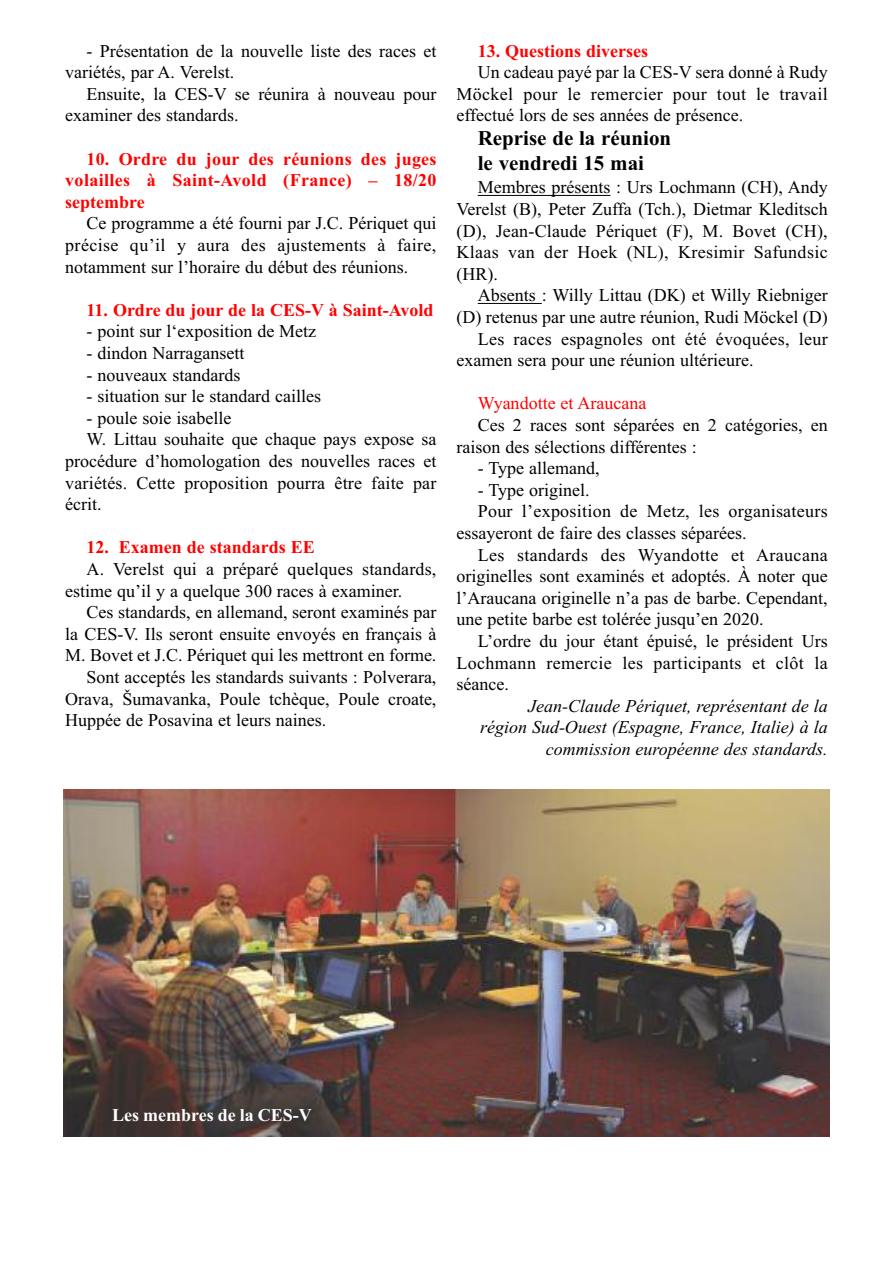
<style>
.page{position:relative;width:893px;height:1263px;background:#fff}
.page>*{position:absolute;margin:0;border:0;box-sizing:border-box;transform-origin:0 0}
.t1{font:700 21px/25.2px "Times";color:#000}
.t2{font:18px/21.6px "Times";color:#000}
.t3{font:700 18px/21.6px "Times";color:#f00;text-align:justify}
.t4{font:italic 18px/21.6px "Times";color:#000;text-align:right}
.t5{font:18px "Times";letter-spacing:.02em;color:#000}
.t6{font:18px "Times";color:#f00}
.t7{font:700 18px "Times";color:#fff}
</style>
<div class="page">
<hr style="left:478px;top:195px;width:132px;height:1px;background:#000">
<hr style="left:478px;top:303px;width:64px;height:1px;background:#000">
<img style="left:64px;top:789px;width:765px;height:347px">
<p class="t2" style="left:65px;top:39px;width:373px;text-indent:21px">- Présentation de la nouvelle liste des races et variétés, par A. Verelst.</p>
<p class="t2" style="left:65px;top:83px;width:373px;text-indent:21px">Ensuite, la CES-V se réunira à nouveau pour examiner des standards.</p>
<p class="t3" style="left:65px;top:147px;width:373px;text-indent:21px">10. Ordre du jour des réunions des juges volailles à Saint-Avold (France) – 18/20 septembre</p>
<p class="t2" style="left:65px;top:212px;width:373px;text-align:justify;text-indent:21px">Ce programme a été fourni par J.C. Périquet qui précise qu’il y aura des ajustements à faire, notamment sur l’horaire du début des réunions.</p>
<p class="t3" style="left:87px;top:299px;width:348px">11. Ordre du jour de la CES-V à Saint-Avold</p>
<p class="t2" style="left:87px;top:320px;width:231px">- point sur l‘exposition de Metz</p>
<p class="t2" style="left:87px;top:342px;width:159px">- dindon Narragansett</p>
<p class="t2" style="left:87px;top:363px;width:155px">- nouveaux standards</p>
<p class="t2" style="left:87px;top:385px;width:236px">- situation sur le standard cailles</p>
<p class="t2" style="left:87px;top:407px;width:146px">- poule soie isabelle</p>
<p class="t2" style="left:87px;top:428px;width:351px">W. Littau souhaite que chaque pays expose sa</p>
<p class="t2" style="left:65px;top:450px;width:373px">procédure d’homologation des nouvelles races et</p>
<p class="t2" style="left:65px;top:471px;width:373px">variétés. Cette proposition pourra être faite par</p>
<p class="t2" style="left:65px;top:493px;width:38px">écrit.</p>
<p class="t3" style="left:87px;top:536px;width:230px">12. Examen de standards EE</p>
<p class="t2" style="left:65px;top:558px;width:373px;text-indent:21px">A. Verelst qui a préparé quelques standards, estime qu’il y a quelque 300 races à examiner.</p>
<p class="t2" style="left:87px;top:601px;width:351px">Ces standards, en allemand, seront examinés par</p>
<p class="t2" style="left:65px;top:623px;width:373px">la CES-V. Ils seront ensuite envoyés en français à</p>
<p class="t2" style="left:65px;top:644px;width:373px">M. Bovet et J.C. Périquet qui les mettront en forme.</p>
<p class="t2" style="left:87px;top:666px;width:351px">Sont acceptés les standards suivants : Polverara,</p>
<p class="t2" style="left:65px;top:687px;width:373px">Orava, Šumavanka, Poule tchèque, Poule croate,</p>
<p class="t2" style="left:65px;top:709px;width:263px">Huppée de Posavina et leurs naines.</p>
<p class="t3" style="left:478px;top:39px;width:172px">13. Questions diverses</p>
<p class="t2" style="left:456px;top:61px;width:373px;text-align:justify;text-indent:21px">Un cadeau payé par la CES-V sera donné à Rudy Möckel pour le remercier pour tout le travail effectué lors de ses années de présence.</p>
<p class="t1" style="left:478px;top:125px;width:195px">Reprise de la réunion le vendredi 15 mai</p>
<p class="t2" style="left:456px;top:176px;width:373px;text-align:justify;text-indent:21px">Membres présents : Urs Lochmann (CH), Andy Verelst (B), Peter Zuffa (Tch.), Dietmar Kleditsch (D), Jean-Claude Périquet (F), M. Bovet (CH), Klaas van der Hoek (NL), Kresimir Safundsic (HR).</p>
<p class="t2" style="left:478px;top:284px;width:351px">Absents : Willy Littau (DK) et Willy Riebniger</p>
<p class="t2" style="left:456px;top:306px;width:373px">(D) retenus par une autre réunion, Rudi Möckel (D)</p>
<p class="t2" style="left:478px;top:327px;width:351px">Les races espagnoles ont été évoquées, leur</p>
<p class="t2" style="left:456px;top:349px;width:299px">examen sera pour une réunion ultérieure.</p>
<p class="t6" style="left:478px;top:393px;width:170px">Wyandotte et Araucana</p>
<p class="t2" style="left:456px;top:414px;width:373px;text-indent:21px">Ces 2 races sont séparées en 2 catégories, en raison des sélections différentes :</p>
<p class="t2" style="left:478px;top:457px;width:123px">- Type allemand,</p>
<p class="t2" style="left:478px;top:479px;width:113px">- Type originel.</p>
<p class="t2" style="left:478px;top:500px;width:351px">Pour l’exposition de Metz, les organisateurs</p>
<p class="t2" style="left:456px;top:522px;width:292px">essayeront de faire des classes séparées.</p>
<p class="t5" style="left:478px;top:544px;width:351px">Les standards des Wyandotte et Araucana</p>
<p class="t2" style="left:456px;top:565px;width:373px">originelles sont examinés et adoptés. À noter que</p>
<p class="t2" style="left:456px;top:587px;width:373px">l’Araucana originelle n’a pas de barbe. Cependant,</p>
<p class="t2" style="left:456px;top:608px;width:309px">une petite barbe est tolérée jusqu’en 2020.</p>
<p class="t2" style="left:478px;top:630px;width:351px">L’ordre du jour étant épuisé, le président Urs</p>
<p class="t5" style="left:456px;top:652px;width:373px">Lochmann remercie les participants et clôt la</p>
<p class="t2" style="left:456px;top:673px;width:54px">séance.</p>
<p class="t4" style="left:480px;top:695px;width:349px">Jean-Claude Périquet, représentant de la région Sud-Ouest (Espagne, France, Italie) à la commission européenne des standards.</p>
<p class="t7" style="left:112px;top:1104px;width:201px">Les membres de la CES-V</p>
</div>
